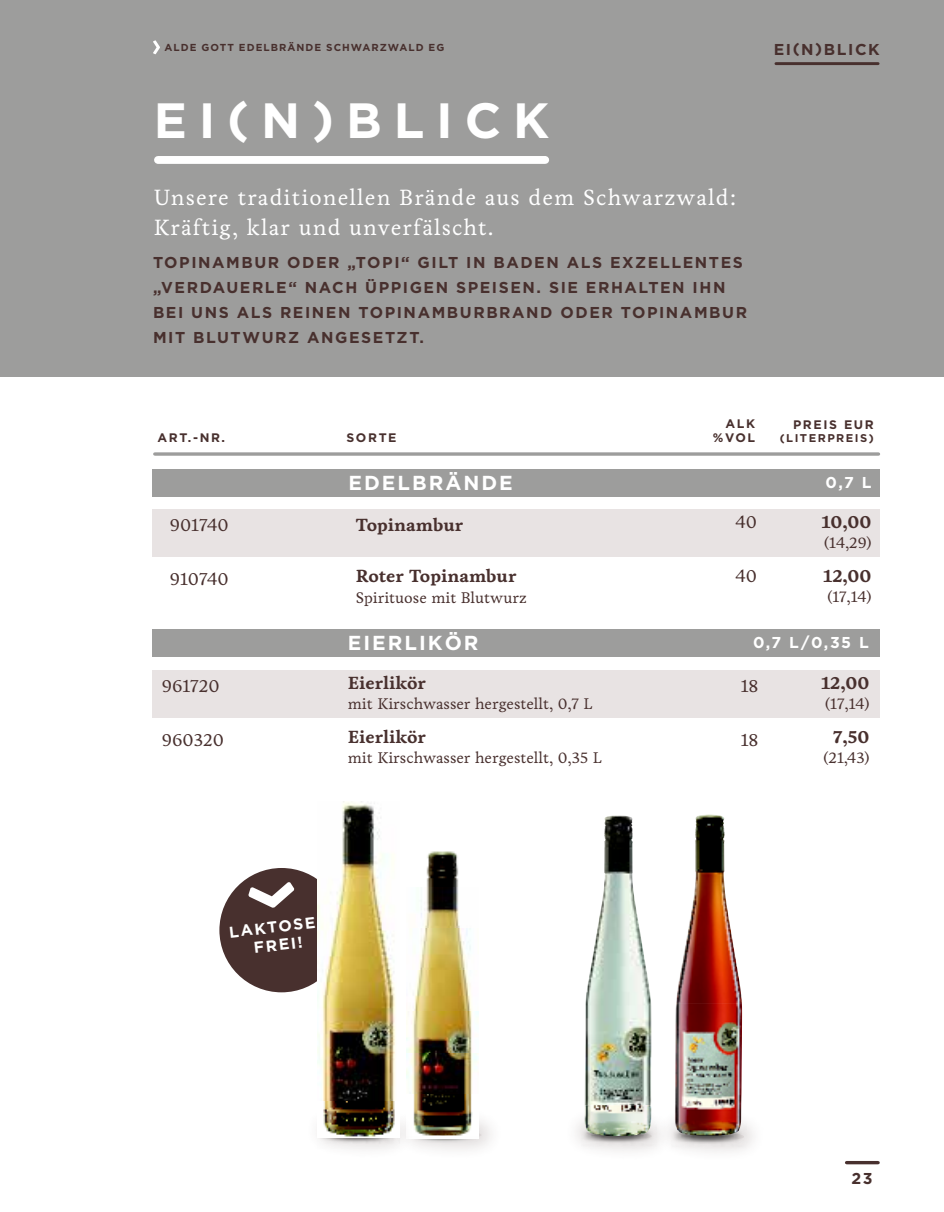
<style>
.page{position:relative;width:944px;height:1212px;background:#fff}
.page>*{position:absolute;margin:0;border:0;box-sizing:border-box;transform-origin:0 0}
.t1{font:700 49.5px "Gotham";letter-spacing:.24em;color:#fff}
.t2{font:22.5px/29.2px "Livory";letter-spacing:.05em;color:#fff}
.t3{font:700 20.25px "Gotham";letter-spacing:.1em;color:#fff}
.t4{font:700 18px "Livory";color:#48302e}
.t5{font:18px "Livory";color:#48302e}
.t6{font:700 15.75px/24.8px "Gotham";letter-spacing:.1em;color:#48302e}
.t7{font:15.75px "Livory";color:#48302e}
.t8{font:700 15.75px/18px "Gotham";color:#fff;text-align:center}
.t9{font:700 12.38px/13.5px "Gotham";letter-spacing:.13em;color:#48302e;text-align:right}
.t10{font:700 11.25px "Gotham";letter-spacing:.13em;color:#48302e}
.t11{font:700 10.12px "Gotham";letter-spacing:.1em;color:#48302e}
</style>
<div class="page">
<div style="left:0;top:0;width:944px;height:377px;background:#9d9d9c"></div>
<svg style="left:153px;top:40px;width:7px;height:14px"></svg>
<hr style="left:776px;top:62px;width:102px;height:3px;background:#48302e">
<svg style="left:155px;top:452px;width:723px;height:4px;background:#ababab"></svg>
<div style="left:153px;top:469px;width:727px;height:27px;background:#9d9d9c"></div>
<div style="left:153px;top:510px;width:727px;height:47px;background:#e8e3e3"></div>
<div style="left:219px;top:868px;width:125px;height:124px;background:#48302e;border-radius:50%"></div>
<svg style="left:248px;top:882px;width:46px;height:26px"></svg>
<div style="left:158px;top:156px;width:387px;height:8px;background:#fff"></div>
<div style="left:153px;top:630px;width:727px;height:27px;background:#9d9d9c"></div>
<div style="left:153px;top:670px;width:727px;height:47px;background:#e8e3e3"></div>
<img style="left:407px;top:851px;width:72px;height:250px">
<img style="left:319px;top:1101px;width:172px;height:49px">
<img style="left:317px;top:801px;width:83px;height:336px">
<img style="left:584px;top:815px;width:67px;height:288px">
<svg style="left:576px;top:1103px;width:177px;height:49px"></svg>
<img style="left:675px;top:814px;width:67px;height:322px">
<hr style="left:847px;top:1161px;width:31px;height:3px;background:#48302e">
<p class="t11" style="left:164px;top:41px;width:281px">ALDE GOTT EDELBRÄNDE SCHWARZWALD EG</p>
<p class="t6" style="left:774px;top:37px;width:108px">EI(N)BLICK</p>
<h1 class="t1" style="left:154px;top:92px;width:397px">EI(N)BLICK</h1>
<h2 class="t2" style="left:154px;top:183px;width:584px">Unsere traditionellen Brände aus dem Schwarzwald:<br>Kräftig, klar und unverfälscht.</h2>
<p class="t6" style="left:153px;top:250px;width:596px">TOPINAMBUR ODER „TOPI“ GILT IN BADEN ALS EXZELLENTES „VERDAUERLE“ NACH ÜPPIGEN SPEISEN. SIE ERHALTEN IHN BEI UNS ALS REINEN TOPINAMBURBRAND ODER TOPINAMBUR MIT BLUTWURZ ANGESETZT.</p>
<p class="t9" style="left:158px;top:430px;width:69px">ART.-NR.</p>
<p class="t9" style="left:346px;top:430px;width:52px">SORTE</p>
<p class="t9" style="left:713px;top:417px;width:44px">ALK %VOL</p>
<p class="t9" style="left:793px;top:417px;width:82px">PREIS EUR</p>
<p class="t10" style="left:780px;top:432px;width:95px">(LITERPREIS)</p>
<p class="t3" style="left:348px;top:471px;width:166px">EDELBRÄNDE</p>
<p class="t8" style="left:826px;top:473px;width:47px">0,7 L</p>
<p class="t5" style="left:170px;top:514px;width:60px">901740</p>
<p class="t5" style="left:170px;top:568px;width:60px">910740</p>
<p class="t4" style="left:356px;top:514px;width:109px">Topinambur</p>
<p class="t4" style="left:356px;top:566px;width:162px">Roter Topinambur</p>
<p class="t7" style="left:356px;top:588px;width:172px">Spirituose mit Blutwurz</p>
<p class="t5" style="left:736px;top:511px;width:23px">40</p>
<p class="t5" style="left:736px;top:565px;width:23px">40</p>
<p class="t4" style="left:822px;top:511px;width:51px">10,00</p>
<p class="t7" style="left:824px;top:533px;width:49px">(14,29)</p>
<p class="t4" style="left:823px;top:565px;width:50px">12,00</p>
<p class="t7" style="left:827px;top:587px;width:46px">(17,14)</p>
<p class="t5" style="left:162px;top:675px;width:59px">961720</p>
<p class="t5" style="left:162px;top:729px;width:64px">960320</p>
<p class="t3" style="left:348px;top:631px;width:132px">EIERLIKÖR</p>
<p class="t8" style="left:753px;top:633px;width:117px">0,7 L/0,35 L</p>
<p class="t4" style="left:348px;top:672px;width:80px">Eierlikör</p>
<p class="t7" style="left:348px;top:695px;width:246px">mit Kirschwasser hergestellt, 0,7 L</p>
<p class="t4" style="left:348px;top:726px;width:80px">Eierlikör</p>
<p class="t7" style="left:348px;top:749px;width:255px">mit Kirschwasser hergestellt, 0,35 L</p>
<p class="t5" style="left:741px;top:675px;width:19px">18</p>
<p class="t5" style="left:741px;top:729px;width:19px">18</p>
<p class="t4" style="left:821px;top:672px;width:50px">12,00</p>
<p class="t7" style="left:825px;top:694px;width:46px">(17,14)</p>
<p class="t4" style="left:833px;top:726px;width:38px">7,50</p>
<p class="t7" style="left:823px;top:748px;width:47px">(21,43)</p>
<p class="t8" style="left:228px;top:922px;width:98px;rotate:-6deg">LAKTOSE-<br>FREI!</p>
<p class="t6" style="left:851px;top:1165px;width:23px">23</p>
</div>
